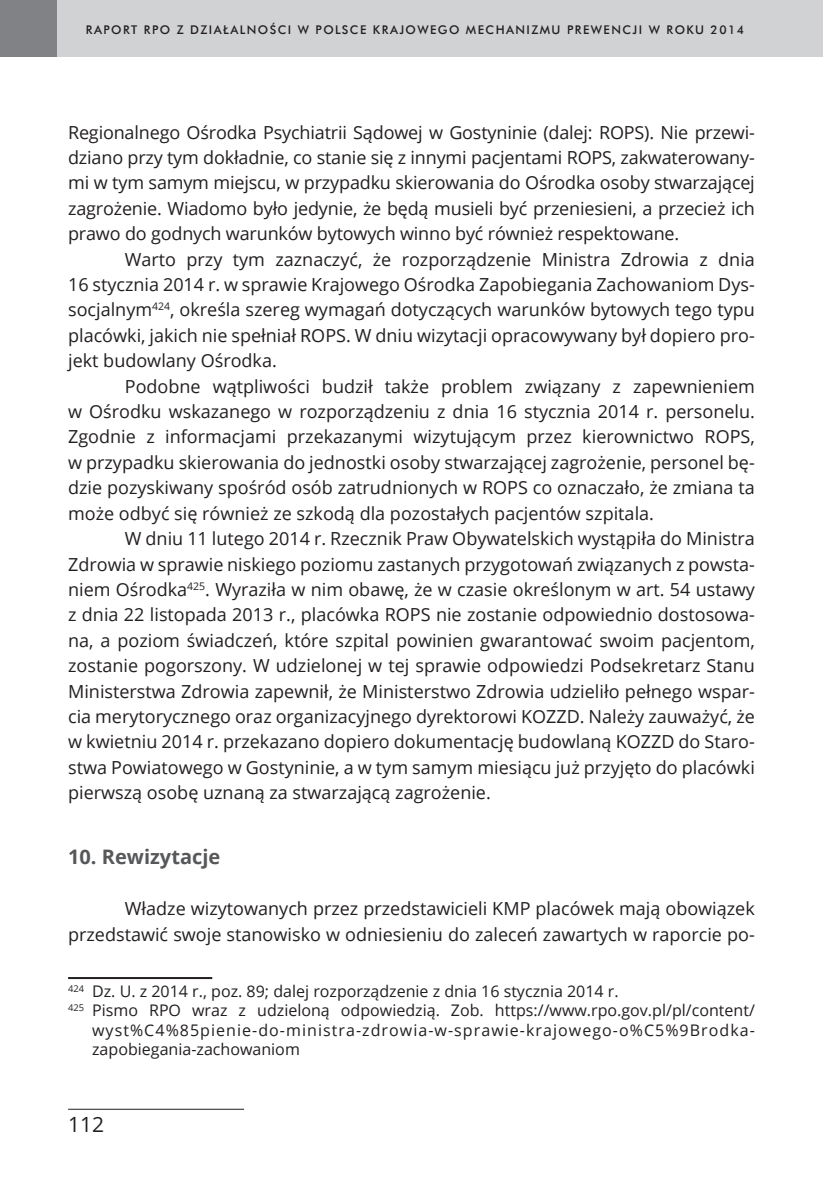
<style>
.page{position:relative;width:823px;height:1191px;background:#fff}
.page>*{position:absolute;margin:0;border:0;box-sizing:border-box;transform-origin:0 0}
.t1{font:21px "Open Sans";color:#231f20}
.t2{font:700 20px "Open Sans";color:#57585a}
.t3{font:18px/25.4px "Open Sans";color:#231f20;text-align:justify}
.t4{font:16px "Open Sans";color:#231f20}
.t5{font:16px "Open Sans";letter-spacing:.065em;color:#231f20}
.t6{font:12px "Futura Md EU";letter-spacing:.12em;color:#231f20}
</style>
<div class="page">
<div style="left:57px;top:0;width:765px;height:57px;background:#d1d2d4"></div>
<div style="left:0;top:0;width:57px;height:57px;background:#808285"></div>
<hr style="left:68px;top:1108px;width:176px;height:1px;background:#231f20">
<hr style="left:68px;top:977px;width:144px;height:2px;background:#231f20">
<p class="t6" style="left:86px;top:22px;width:659px">RAPORT RPO Z DZIAŁALNOŚCI W POLSCE KRAJOWEGO MECHANIZMU PREWENCJI W ROKU 2014</p>
<p class="t3" style="left:68px;top:119px;width:688px">Regionalnego Ośrodka Psychiatrii Sądowej w Gostyninie (dalej: ROPS). Nie przewi&shy;dziano przy tym dokładnie, co stanie się z innymi pacjentami ROPS, zakwaterowany&shy;mi w tym samym miejscu, w przypadku skierowania do Ośrodka osoby stwarzającej zagrożenie. Wiadomo było jedynie, że będą musieli być przeniesieni, a przecież ich prawo do godnych warunków bytowych winno być również respektowane.</p>
<p class="t3" style="left:68px;top:246px;width:688px;text-indent:57px">Warto przy tym zaznaczyć, że rozporządzenie Ministra Zdrowia z dnia 16 stycznia 2014 r. w sprawie Krajowego Ośrodka Zapobiegania Zachowaniom Dys&shy;socjalnym<sup>424</sup>, określa szereg wymagań dotyczących warunków bytowych tego typu placówki, jakich nie spełniał ROPS. W dniu wizytacji opracowywany był dopiero pro&shy;jekt budowlany Ośrodka.</p>
<p class="t3" style="left:68px;top:373px;width:688px;text-indent:57px">Podobne wątpliwości budził także problem związany z zapewnieniem w Ośrodku wskazanego w rozporządzeniu z dnia 16 stycznia 2014 r. personelu.<br>Zgodnie z informacjami przekazanymi wizytującym przez kierownictwo ROPS, w przypadku skierowania do jednostki osoby stwarzającej zagrożenie, personel bę&shy;dzie pozyskiwany spośród osób zatrudnionych w ROPS co oznaczało, że zmiana ta może odbyć się również ze szkodą dla pozostałych pacjentów szpitala.</p>
<p class="t3" style="left:68px;top:525px;width:688px;text-indent:57px">W dniu 11 lutego 2014 r. Rzecznik Praw Obywatelskich wystąpiła do Ministra Zdrowia w sprawie niskiego poziomu zastanych przygotowań związanych z powsta&shy;niem Ośrodka<sup>425</sup>. Wyraziła w nim obawę, że w czasie określonym w art. 54 ustawy z dnia 22 listopada 2013 r., placówka ROPS nie zostanie odpowiednio dostosowa&shy;na, a poziom świadczeń, które szpital powinien gwarantować swoim pacjentom, zostanie pogorszony. W udzielonej w tej sprawie odpowiedzi Podsekretarz Stanu Ministerstwa Zdrowia zapewnił, że Ministerstwo Zdrowia udzieliło pełnego wspar&shy;cia merytorycznego oraz organizacyjnego dyrektorowi KOZZD. Należy zauważyć, że w kwietniu 2014 r. przekazano dopiero dokumentację budowlaną KOZZD do Staro&shy;stwa Powiatowego w Gostyninie, a w tym samym miesiącu już przyjęto do placówki pierwszą osobę uznaną za stwarzającą zagrożenie.</p>
<p class="t2" style="left:68px;top:843px;width:154px">10. Rewizytacje</p>
<p class="t3" style="left:68px;top:895px;width:688px;text-align:right">Władze wizytowanych przez przedstawicieli KMP placówek mają obowiązek przedstawić swoje stanowisko w odniesieniu do zaleceń zawartych w raporcie po-</p>
<p class="t4" style="left:68px;top:980px;width:552px"><sup>424</sup> Dz. U. z 2014 r., poz. 89; dalej rozporządzenie z dnia 16 stycznia 2014 r.</p>
<p class="t4" style="left:68px;top:999px;width:688px"><sup>425</sup> Pismo RPO wraz z udzieloną odpowiedzią. Zob. https://www.rpo.gov.pl/pl/content/</p>
<p class="t5" style="left:92px;top:1018px;width:663px">wyst%C4%85pienie-do-ministra-zdrowia-w-sprawie-krajowego-o%C5%9Brodka-</p>
<p class="t4" style="left:92px;top:1037px;width:209px">zapobiegania-zachowaniom</p>
<p class="t1" style="left:68px;top:1109px;width:38px">112</p>
</div>
